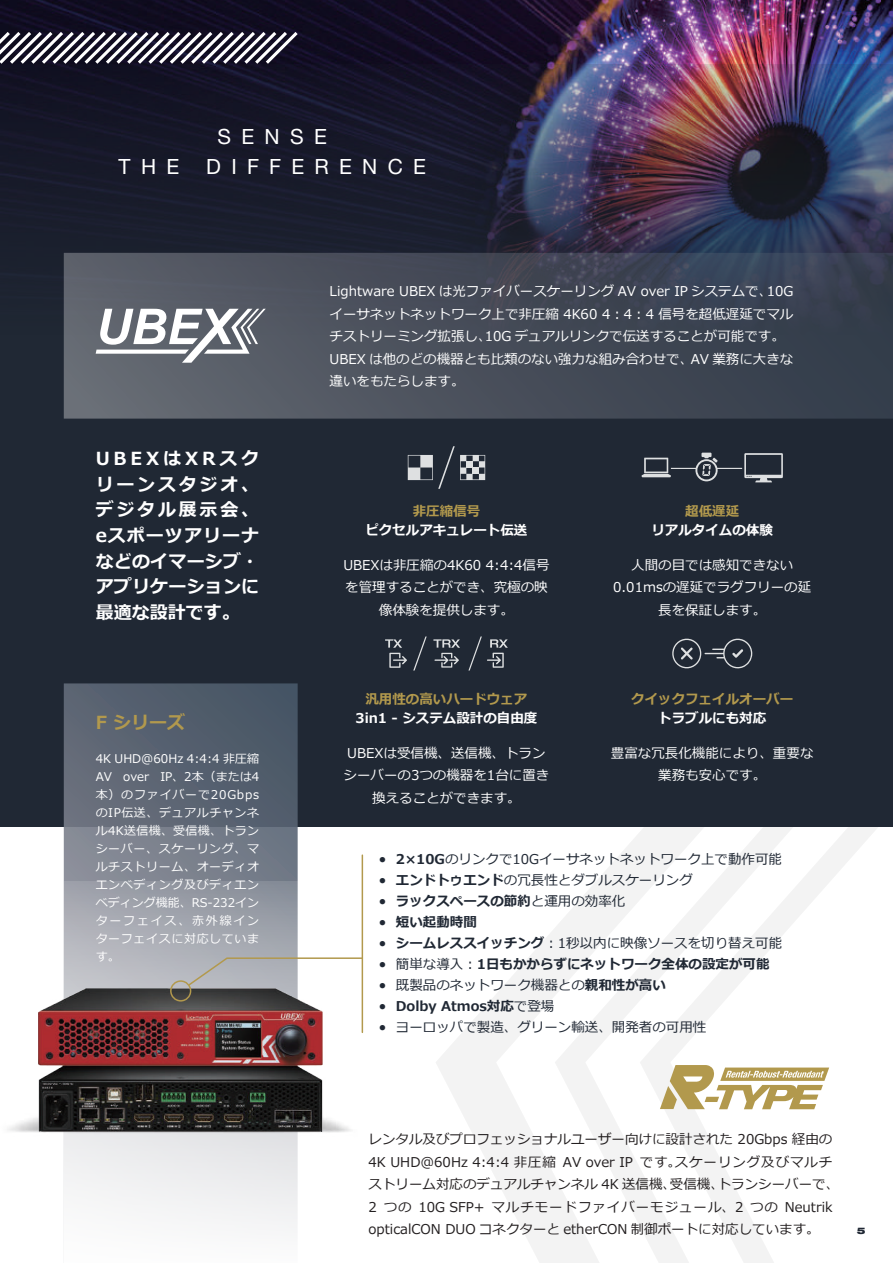
<style>
.page{position:relative;width:893px;height:1263px;background:#fff}
.page>*{position:absolute;margin:0;border:0;box-sizing:border-box;transform-origin:0 0}
.t1{font:21px "Helvetica Neue LT Pro";letter-spacing:.49em;color:#fff}
.t2{font:700 18px/25.5px "Meiryo";letter-spacing:.01em;color:#fff;text-align:justify}
.t3{font:700 18px "Meiryo";color:#b2994d}
.t4{font:condensed 15px/21px "Helvetica Neue LT Pro";color:#202834;text-align:justify}
.t5{font:13.5px/22.5px "Meiryo";color:#fff;text-align:center}
.t6{font:13.5px/21px "Meiryo";color:#202834}
.t7{font:13.5px/22.5px "Meiryo";color:#231f20}
.t8{font:700 13.5px "Meiryo";color:#fff}
.t9{font:700 13.5px "Meiryo";color:#b2994d}
.t10{font:12px/18px "Meiryo";letter-spacing:.05em;color:#fff;text-align:justify}
.t11{font:900 expanded 9px "Helvetica Neue LT Pro";color:#202834}
.s1{font-weight:700}
</style>
<div class="page">
<svg style="left:361px;top:854px;width:194px;height:409px"></svg>
<svg style="left:555px;top:833px;width:85px;height:430px"></svg>
<svg style="left:640px;top:827px;width:238px;height:436px"></svg>
<div style="left:0;top:333px;width:893px;height:494px;background:#202834"></div>
<img style="left:1px;top:0;width:892px;height:64px">
<img style="left:1px;top:64px;width:892px;height:272px">
<svg style="left:1px;top:32px;width:297px;height:32px"></svg>
<img style="left:0;top:0;width:1px;height:336px">
<svg style="left:64px;top:253px;width:829px;height:166px;background:#474d5a"></svg>
<svg style="left:96px;top:309px;width:170px;height:54px"></svg>
<svg style="left:672px;top:638px;width:80px;height:31px"></svg>
<svg style="left:408px;top:446px;width:77px;height:43px"></svg>
<svg style="left:642px;top:453px;width:141px;height:29px"></svg>
<svg style="left:385px;top:639px;width:22px;height:29px"></svg>
<svg style="left:433px;top:639px;width:27px;height:29px"></svg>
<svg style="left:413px;top:636px;width:14px;height:34px"></svg>
<svg style="left:468px;top:636px;width:40px;height:34px"></svg>
<svg style="left:660px;top:1065px;width:169px;height:44px"></svg>
<hr style="left:362px;top:855px;width:1px;height:177px;background:#b2994d">
<svg style="left:64px;top:683px;width:234px;height:198px;background:#606977"></svg>
<svg style="left:64px;top:881px;width:234px;height:349px"></svg>
<img style="left:7px;top:982px;width:368px;height:164px">
<img style="left:39px;top:988px;width:284px;height:143px">
<div style="left:170px;top:980px;width:21px;height:21px;border:2px solid #b2994d;border-radius:50%"></div>
<svg style="left:187px;top:957px;width:177px;height:30px"></svg>
<h1 class="t1" style="left:218px;top:124px;width:111px">SENSE</h1>
<h1 class="t1" style="left:119px;top:154px;width:62px">THE</h1>
<h1 class="t1" style="left:206px;top:154px;width:221px">DIFFERENCE</h1>
<h2 class="t2" style="left:96px;top:447px;width:165px">UBEXはXRスクリーンスタジオ、デジタル展示会、eスポーツアリーナなどのイマーシブ・アプリケーションに最適な設計です。</h2>
<h2 class="t3" style="left:96px;top:710px;width:91px">F シリーズ</h2>
<p class="t10" style="left:96px;top:750px;width:165px">4K UHD@60Hz 4:4:4 非圧縮AV over IP、2本（または4本）のファイバーで20GbpsのIP伝送、デュアルチャンネル4K送信機、受信機、トランシーバー、スケーリング、マルチストリーム、オーディオエンベディング及びディエンベディング機能、RS-232インターフェイス、赤外線インターフェイスに対応しています。</p>
<p class="t5" style="left:330px;top:281px;width:465px;text-align:left">Lightware UBEX は光ファイバースケーリング AV over IP システムで、10Gイーサネットネットワーク上で非圧縮 4K60 4︓4︓4 信号を超低遅延でマルチストリーミング拡張し、10G デュアルリンクで伝送することが可能です。UBEX は他のどの機器とも比類のない強力な組み合わせで、AV 業務に大きな違いをもたらします。</p>
<p class="t9" style="left:413px;top:501px;width:69px">非圧縮信号</p>
<p class="t8" style="left:365px;top:521px;width:163px">ピクセルアキュレート伝送</p>
<p class="t9" style="left:685px;top:501px;width:55px">超低遅延</p>
<p class="t8" style="left:651px;top:521px;width:123px">リアルタイムの体験</p>
<p class="t5" style="left:343px;top:554px;width:208px">UBEXは非圧縮の4K60 4:4:4信号を管理することができ、究極の映像体験を提供します。</p>
<p class="t5" style="left:613px;top:554px;width:200px">人間の目では感知できない<br>0.01msの遅延でラグフリーの延長を保証します。</p>
<p class="t9" style="left:365px;top:689px;width:163px">汎用性の高いハードウェア</p>
<p class="t8" style="left:356px;top:709px;width:183px">3in1 - システム設計の自由度</p>
<p class="t9" style="left:631px;top:689px;width:163px">クイックフェイルオーバー</p>
<p class="t8" style="left:658px;top:709px;width:109px">トラブルにも対応</p>
<p class="t5" style="left:344px;top:742px;width:207px">UBEXは受信機、送信機、トランシーバーの3つの機器を1台に置き換えることができます。</p>
<p class="t5" style="left:611px;top:742px;width:204px">豊富な冗長化機能により、重要な業務も安心です。</p>
<p class="t4" style="left:379px;top:849px;width:9px">• • • • • • • • •</p>
<p class="t6" style="left:396px;top:849px;width:388px"><span class="s1">2×10G</span>のリンクで10Gイーサネットネットワーク上で動作可能<span class="s1">エンドトゥエンド</span>の冗長性とダブルスケーリング<br><span class="s1">ラックスペースの節約</span>と運用の効率化<br><span class="s1">短い起動時間<br>シームレススイッチング</span>︓1秒以内に映像ソースを切り替え可能簡単な導入︓<span class="s1">1日もかからずにネットワーク全体の設定が可能</span>既製品のネットワーク機器との<span class="s1">親和性が高い<br>Dolby Atmos対応</span>で登場<br>ヨーロッパで製造、グリーン輸送、開発者の可用性</p>
<p class="t7" style="left:369px;top:1129px;width:472px">レンタル及びプロフェッショナルユーザー向けに設計された 20Gbps 経由の4K UHD@60Hz 4:4:4 非圧縮 AV over IP です。スケーリング及びマルチストリーム対応のデュアルチャンネル 4K 送信機、受信機、トランシーバーで、2 つの 10G SFP+ マルチモードファイバーモジュール、2 つの Neutrik opticalCON DUO コネクターと etherCON 制御ポートに対応しています。</p>
<p class="t11" style="left:857px;top:1225px;width:10px">5</p>
</div>
